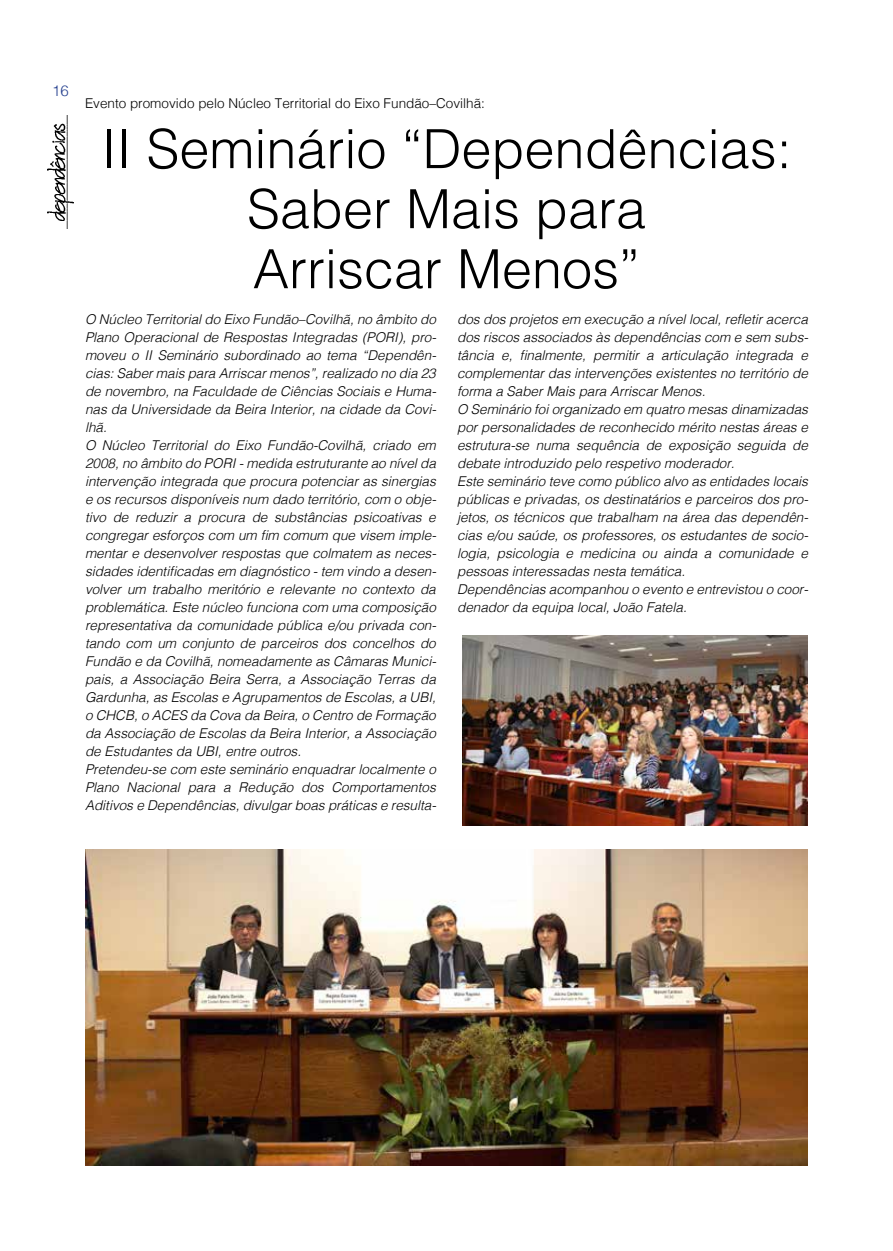
<style>
.page{position:relative;width:893px;height:1251px;background:#fff}
.page>*{position:absolute;margin:0;border:0;box-sizing:border-box;transform-origin:0 0}
.t1{font:300 54px/60px "Helvetica";color:#000;text-align:center}
.t2{font:300 15px "Helvetica";color:#25408f}
.t3{font:italic 300 13.5px/18px "Helvetica";color:#000}
.t4{font:300 13.5px "Helvetica";color:#000}
</style>
<div class="page">
<img style="left:48px;top:115px;width:25px;height:113px">
<img style="left:85px;top:849px;width:723px;height:316px">
<img style="left:462px;top:635px;width:346px;height:190px">
<p class="t2" style="left:52px;top:78px;width:18px">16</p>
<p class="t4" style="left:85px;top:92px;width:401px">Evento promovido pelo Núcleo Territorial do Eixo Fundão–Covilhã:</p>
<h1 class="t1" style="left:101px;top:115px;width:692px">II Seminário “Dependências:<br>Saber Mais para<br>Arriscar Menos”</h1>
<p class="t3" style="left:85px;top:309px;width:353px">O Núcleo Territorial do Eixo Fundão–Covilhã, no âmbito do Plano Operacional de Respostas Integradas (PORI), pro&shy;moveu o II Seminário subordinado ao tema “Dependên&shy;cias: Saber mais para Arriscar menos”, realizado no dia 23 de novembro, na Faculdade de Ciências Sociais e Huma&shy;nas da Universidade da Beira Interior, na cidade da Covi&shy;lhã.<br>O Núcleo Territorial do Eixo Fundão-Covilhã, criado em 2008, no âmbito do PORI - medida estruturante ao nível da intervenção integrada que procura potenciar as sinergias e os recursos disponíveis num dado território, com o obje&shy;tivo de reduzir a procura de substâncias psicoativas e congregar esforços com um fim comum que visem imple&shy;mentar e desenvolver respostas que colmatem as neces&shy;sidades identificadas em diagnóstico - tem vindo a desen&shy;volver um trabalho meritório e relevante no contexto da problemática. Este núcleo funciona com uma composição representativa da comunidade pública e/ou privada con&shy;tando com um conjunto de parceiros dos concelhos do Fundão e da Covilhã, nomeadamente as Câmaras Munici&shy;pais, a Associação Beira Serra, a Associação Terras da Gardunha, as Escolas e Agrupamentos de Escolas, a UBI, o CHCB, o ACES da Cova da Beira, o Centro de Formação da Associação de Escolas da Beira Interior, a Associação de Estudantes da UBI, entre outros.<br>Pretendeu-se com este seminário enquadrar localmente o Plano Nacional para a Redução dos Comportamentos Aditivos e Dependências, divulgar boas práticas e resulta-</p>
<p class="t3" style="left:457px;top:309px;width:353px">dos dos projetos em execução a nível local, refletir acerca dos riscos associados às dependências com e sem subs&shy;tância e, finalmente, permitir a articulação integrada e complementar das intervenções existentes no território de forma a Saber Mais para Arriscar Menos.<br>O Seminário foi organizado em quatro mesas dinamizadas por personalidades de reconhecido mérito nestas áreas e estrutura-se numa sequência de exposição seguida de debate introduzido pelo respetivo moderador.<br>Este seminário teve como público alvo as entidades locais públicas e privadas, os destinatários e parceiros dos pro&shy;jetos, os técnicos que trabalham na área das dependên&shy;cias e/ou saúde, os professores, os estudantes de socio&shy;logia, psicologia e medicina ou ainda a comunidade e pessoas interessadas nesta temática.<br>Dependências acompanhou o evento e entrevistou o coor&shy;denador da equipa local, João Fatela.</p>
</div>
